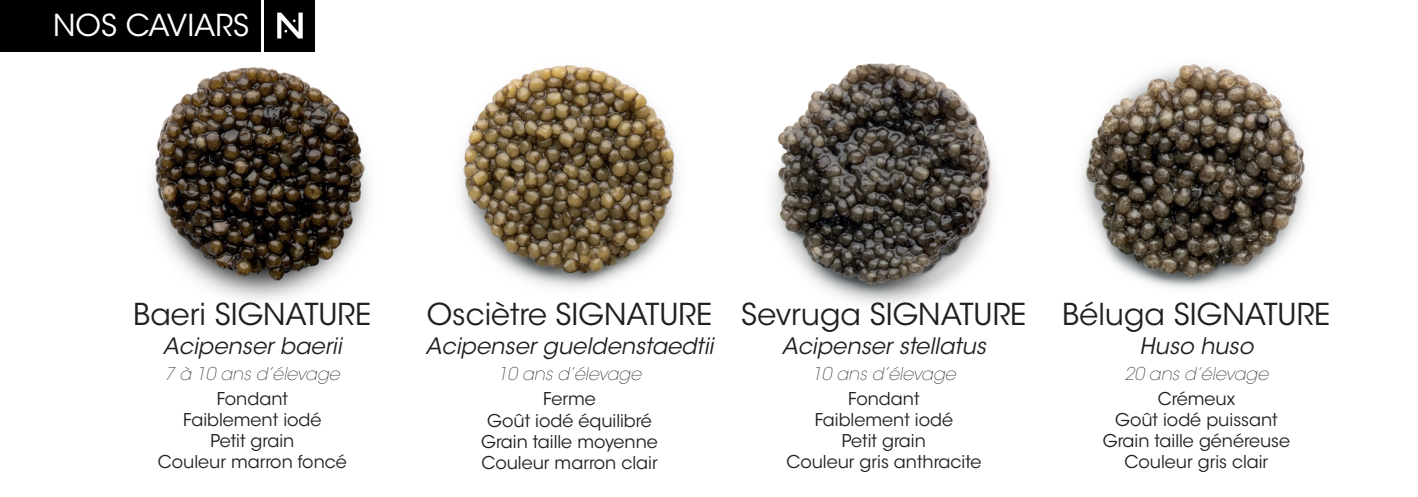
<style>
.page{position:relative;width:1418px;height:497px;background:#fff}
.page>*{position:absolute;margin:0;border:0;box-sizing:border-box;transform-origin:0 0}
.t1{font:30px "ITC Avant Garde Std";color:#231f20}
.t2{font:30px "ITC Avant Garde Std";color:#fff}
.t3{font:italic 22.5px "ITC Avant Garde Std";color:#231f20}
.t4{font:17.5px/21px "ITC Avant Garde Std";color:#231f20;text-align:center}
.t5{font:italic 200 17.5px "ITC Avant Garde Std";color:#231f20}
</style>
<div class="page">
<img style="left:112px;top:21px;width:257px;height:279px">
<img style="left:460px;top:65px;width:218px;height:224px">
<img style="left:772px;top:63px;width:224px;height:241px">
<img style="left:1081px;top:64px;width:226px;height:225px">
<div style="left:0;top:0;width:261px;height:51px;background:#000"></div>
<div style="left:265px;top:0;width:50px;height:51px;background:#000"></div>
<svg style="left:277px;top:13px;width:26px;height:25px"></svg>
<h1 class="t2" style="left:53px;top:7px;width:198px">NOS CAVIARS</h1>
<h1 class="t1" style="left:133px;top:295px;width:240px">Baeri SIGNATURE</h1>
<p class="t3" style="left:163px;top:331px;width:180px">Acipenser baerii</p>
<p class="t5" style="left:165px;top:362px;width:176px">7 à 10 ans d’élevage</p>
<p class="t4" style="left:158px;top:388px;width:190px">Fondant<br>Faiblement iodé<br>Petit grain<br>Couleur marron foncé</p>
<h1 class="t1" style="left:427px;top:295px;width:287px">Osciètre SIGNATURE</h1>
<p class="t3" style="left:425px;top:332px;width:289px">Acipenser gueldenstaedtii</p>
<p class="t5" style="left:498px;top:363px;width:145px">10 ans d’élevage</p>
<p class="t4" style="left:481px;top:388px;width:178px">Ferme<br>Goût iodé équilibré<br>Grain taille moyenne<br>Couleur marron clair</p>
<h1 class="t1" style="left:741px;top:295px;width:287px">Sevruga SIGNATURE</h1>
<p class="t5" style="left:812px;top:362px;width:145px">10 ans d’élevage</p>
<p class="t4" style="left:786px;top:388px;width:196px">Fondant<br>Faiblement iodé<br>Petit grain<br>Couleur gris anthracite</p>
<p class="t3" style="left:781px;top:331px;width:206px">Acipenser stellatus</p>
<h1 class="t1" style="left:1062px;top:295px;width:270px">Béluga SIGNATURE</h1>
<p class="t5" style="left:1124px;top:362px;width:145px">20 ans d’élevage</p>
<p class="t4" style="left:1102px;top:388px;width:189px">Crémeux<br>Goût iodé puissant<br>Grain taille généreuse<br>Couleur gris clair</p>
<p class="t3" style="left:1139px;top:331px;width:115px">Huso huso</p>
</div>
